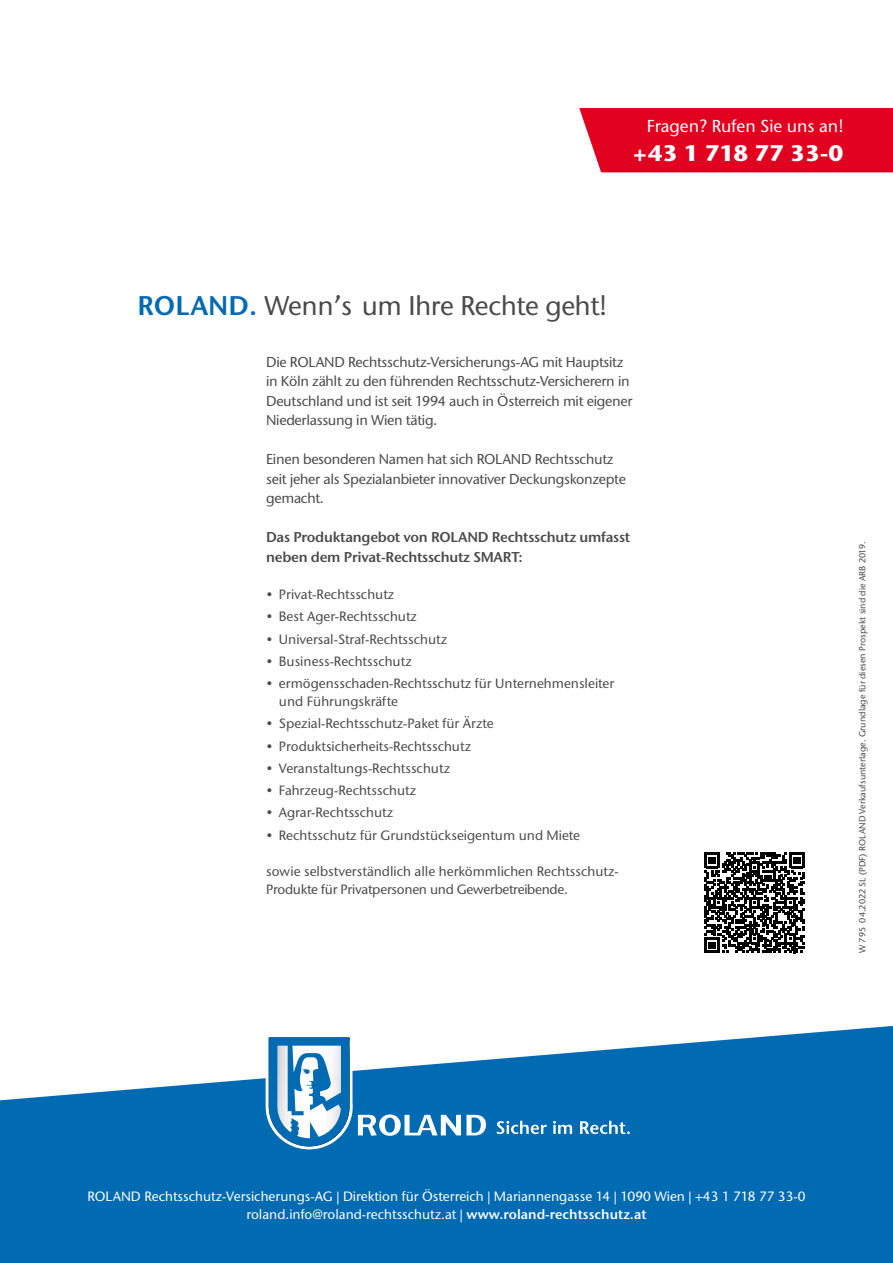
<style>
.page{position:relative;width:893px;height:1263px;background:#fff}
.page>*{position:absolute;margin:0;border:0;box-sizing:border-box;transform-origin:0 0}
.t1{font:500 27px "Stone Sans ITC Std";letter-spacing:-.01em;color:#4b4b4d}
.t2{font:700 22.5px "Stone Sans ITC Std";letter-spacing:-.01em;color:#fff}
.t3{font:500 17.25px "Stone Sans ITC Std";color:#fff}
.t4{font:500 14.25px/19.5px "Stone Sans ITC Std";letter-spacing:-.02em;color:#4b4b4d}
.t5{font:600 14.25px/19.5px "Stone Sans ITC Std";letter-spacing:-.02em;color:#4b4b4d}
.t6{font:500 13.5px/18px "Stone Sans ITC Std";color:#4b4b4d}
.t7{font:500 13.5px/18px "Stone Sans ITC Std";color:#fff;text-align:center}
.t8{font:500 9px "Stone Sans ITC Std";color:#4b4b4d}
.s1{font-weight:600;color:#006ab3}
.s2{font-weight:600}
</style>
<div class="page">
<div style="left:579px;top:108px;width:314px;height:64px;background:#e20020"></div>
<svg style="left:0;top:1026px;width:893px;height:237px;background:#237ebd"></svg>
<svg style="left:496px;top:1121px;width:134px;height:13px"></svg>
<svg style="left:266px;top:1034px;width:220px;height:115px"></svg>
<svg style="left:704px;top:852px;width:101px;height:101px"></svg>
<p class="t3" style="left:647px;top:116px;width:198px">Fragen? Rufen Sie uns an!</p>
<h2 class="t2" style="left:633px;top:138px;width:212px">+43 1 718 77 33-0</h2>
<h1 class="t1" style="left:137px;top:289px;width:471px"><span class="s1">ROLAND.</span> Wenn’s um Ihre Rechte geht!</h1>
<p class="t4" style="left:266px;top:352px;width:368px">Die ROLAND Rechtsschutz-Versicherungs-AG mit Hauptsitz in Köln zählt zu den führenden Rechtsschutz-Versicherern in Deutschland und ist seit 1994 auch in Österreich mit eigener Niederlassung in Wien tätig.</p>
<p class="t4" style="left:266px;top:449px;width:361px">Einen besonderen Namen hat sich ROLAND Rechtsschutz seit jeher als Spezialanbieter innovativer Deckungskonzepte gemacht.</p>
<p class="t5" style="left:266px;top:527px;width:366px">Das Produktangebot von ROLAND Rechtsschutz umfasst neben dem Privat-Rechtsschutz SMART:</p>
<p class="t6" style="left:266px;top:585px;width:130px">• Privat-Rechtsschutz</p>
<p class="t6" style="left:266px;top:608px;width:152px">• Best Ager-Rechtsschutz</p>
<p class="t6" style="left:266px;top:630px;width:182px">• Universal-Straf-Rechtsschutz</p>
<p class="t6" style="left:266px;top:652px;width:147px">• Business-Rechtsschutz</p>
<p class="t6" style="left:279px;top:674px;width:337px;text-indent:-13px">• ermögensschaden-Rechtsschutz für Unternehmensleiter und Führungskräfte</p>
<p class="t6" style="left:266px;top:714px;width:229px">• Spezial-Rechtsschutz-Paket für Ärzte</p>
<p class="t6" style="left:266px;top:737px;width:206px">• Produktsicherheits-Rechtsschutz</p>
<p class="t6" style="left:266px;top:759px;width:185px">• Veranstaltungs-Rechtsschutz</p>
<p class="t6" style="left:266px;top:781px;width:151px">• Fahrzeug-Rechtsschutz</p>
<p class="t6" style="left:266px;top:803px;width:129px">• Agrar-Rechtsschutz</p>
<p class="t6" style="left:266px;top:826px;width:315px">• Rechtsschutz für Grundstückseigentum und Miete</p>
<p class="t6" style="left:266px;top:862px;width:354px">sowie selbstverständlich alle herkömmlichen Rechtsschutz-<br>Produkte für Privatpersonen und Gewerbetreibende.</p>
<p class="t8" style="left:857px;top:953px;width:413px;rotate:-90deg">W 795 04.2022 SL (PDF) ROLAND Verkaufsunterlage. Grundlage für diesen Prospekt sind die ARB 2019.</p>
<p class="t7" style="left:87px;top:1187px;width:719px">ROLAND Rechtsschutz-Versicherungs-AG | Direktion für Österreich | Mariannengasse 14 | 1090 Wien | +43 1 718 77 33-0 roland.info@roland-rechtsschutz.at | <span class="s2">www.roland-rechtsschutz.at</span></p>
</div>
